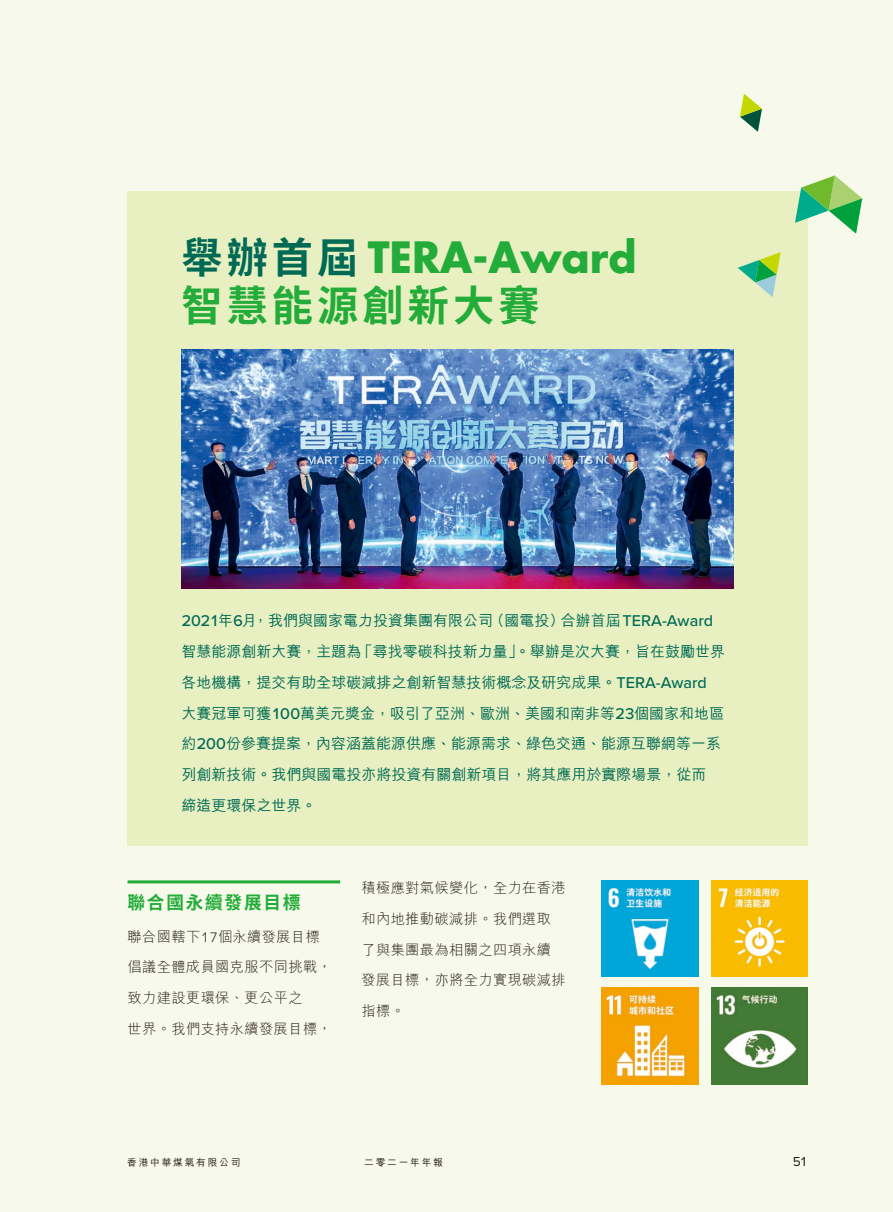
<style>
.page{position:relative;width:893px;height:1212px;background:#f7faeb}
.page>*{position:absolute;margin:0;border:0;box-sizing:border-box;transform-origin:0 0}
.t1{font:700 42px "Futura Std";color:#23ac39}
.t2{font:700 42px "Noto Sans HK";letter-spacing:.1em;color:#23ac39}
.t3{font:700 18px "Noto Sans HK";letter-spacing:.1em;color:#23ac39}
.t4{font:500 15px/30.8px "M Hei HK";color:#006a54}
.t5{font:300 14.25px/30.8px "M Hei HK";letter-spacing:.025em;color:#231916}
.t6{font:13.5px "Proxima Nova";color:#231916}
.t7{font:500 9.75px "M Hei HK";letter-spacing:.18em;color:#231916}
.s1{font-family:"Noto Sans HK";color:#006a54}
.s2{font-family:"Proxima Nova";font-size:16.2px}
.s3{font-family:"Proxima Nova"}
</style>
<div class="page">
<hr style="left:128px;top:880px;width:212px;height:3px;background:#23ac39">
<img style="left:602px;top:880px;width:96px;height:97px">
<img style="left:602px;top:988px;width:96px;height:96px">
<img style="left:711px;top:880px;width:97px;height:97px">
<img style="left:711px;top:988px;width:97px;height:96px">
<div style="left:128px;top:191px;width:680px;height:655px;background:#e8f0c2"></div>
<svg style="left:740px;top:94px;width:22px;height:38px"></svg>
<svg style="left:738px;top:252px;width:43px;height:45px"></svg>
<img style="left:181px;top:349px;width:552px;height:239px">
<svg style="left:795px;top:175px;width:67px;height:59px"></svg>
<h1 class="t1" style="left:181px;top:229px;width:457px"><span class="s1">舉辦首屆</span> TERA-Award</h1>
<h1 class="t2" style="left:181px;top:282px;width:360px">智慧能源創新大賽</h1>
<p class="t4" style="left:181px;top:604px;width:545px"><span class="s2">2021</span>年<span class="s2">6</span>月，我們與國家電力投資集團有限公司（國電投）合辦首屆<span class="s2">TERA-Award</span>智慧能源創新大賽，主題為「尋找零碳科技新力量」。舉辦是次大賽，旨在鼓勵世界各地機構，提交有助全球碳減排之創新智慧技術概念及研究成果。<span class="s2">TERA-Award</span>大賽冠軍可獲<span class="s2">100</span>萬美元獎金，吸引了亞洲、歐洲、美國和南非等<span class="s2">23</span>個國家和地區約<span class="s2">200</span>份參賽提案，內容涵蓋能源供應、能源需求、綠色交通、能源互聯網等一系列創新技術。我們與國電投亦將投資有關創新項目，將其應用於實際場景，從而締造更環保之世界。</p>
<p class="t3" style="left:128px;top:892px;width:174px">聯合國永續發展目標</p>
<p class="t5" style="left:128px;top:921px;width:206px">聯合國轄下<span class="s3">17</span>個永續發展目標倡議全體成員國克服不同挑戰，致力建設更環保、更公平之<br>世界。我們支持永續發展目標，</p>
<p class="t5" style="left:361px;top:872px;width:206px">積極應對氣候變化，全力在香港和內地推動碳減排。我們選取了與集團最為相關之四項永續發展目標，亦將全力實現碳減排指標。</p>
<p class="t7" style="left:127px;top:1156px;width:115px">香港中華煤氣有限公司</p>
<p class="t7" style="left:364px;top:1156px;width:80px">二零二一年年報</p>
<p class="t6" style="left:793px;top:1151px;width:17px">51</p>
</div>
